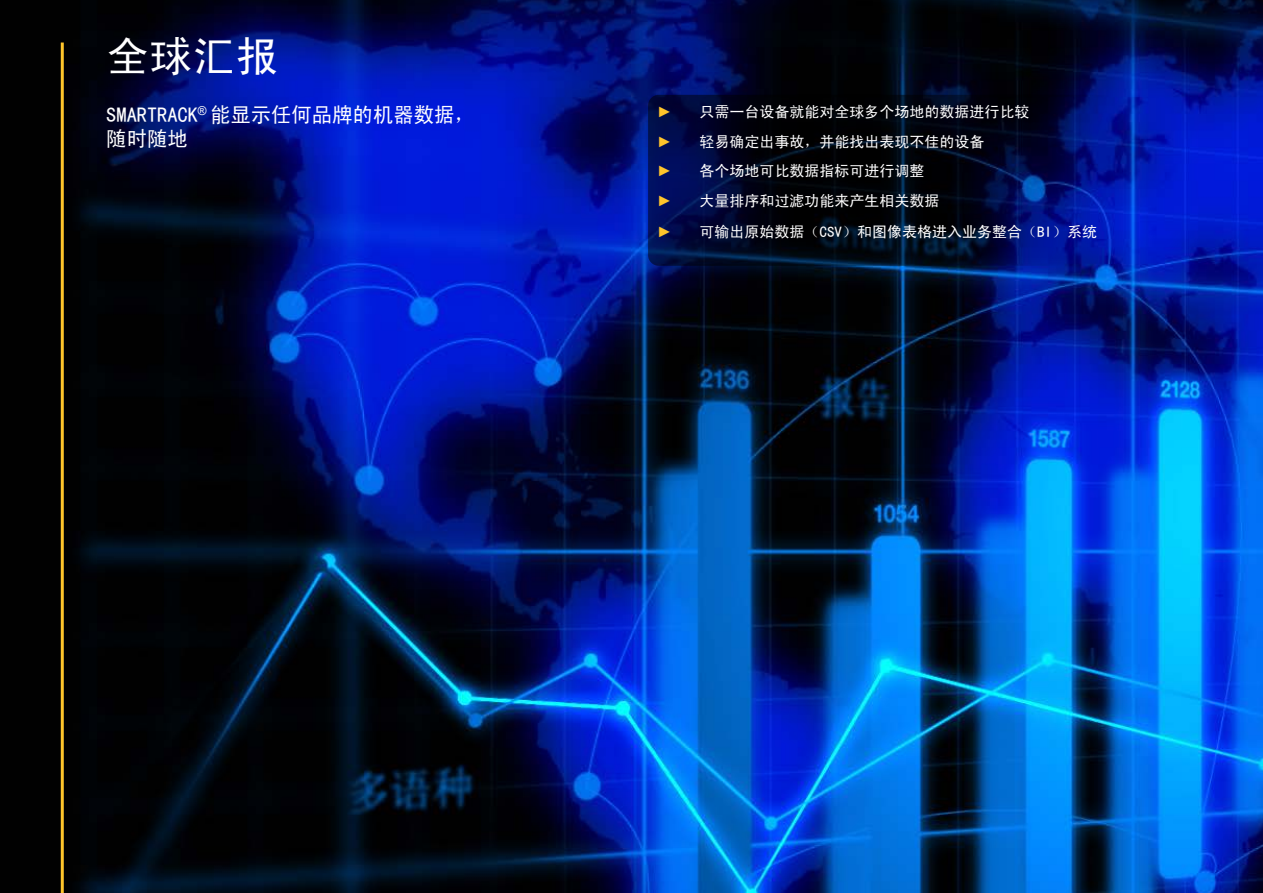
<style>
.page{position:relative;width:1263px;height:893px;background:#fff}
.page>*{position:absolute;margin:0;border:0;box-sizing:border-box;transform-origin:0 0}
.t1{font:42px "Sim Hei";color:#fff}
.t2{font:21px/24px "Sim Hei";color:#fff}
.t3{font:15px "Sim Hei";color:#fff}
.t4{font:15px "Arial";color:#ffc52b}
</style>
<div class="page">
<img style="left:0;top:0;width:1263px;height:893px">
<hr style="left:61px;top:43px;width:3px;height:850px;background:#ffc52b">
<svg style="left:648px;top:95px;width:502px;height:171px;background:#000b3b"></svg>
<h1 class="t1" style="left:106px;top:35px;width:174px">全球汇报</h1>
<h2 class="t2" style="left:106px;top:102px;width:370px">SMARTRACK<sup>®</sup> 能显示任何品牌的机器数据，随时随地</h2>
<p class="t4" style="left:657px;top:101px;width:16px">►</p>
<p class="t3" style="left:699px;top:104px;width:331px">只需一台设备就能对全球多个场地的数据进行比较</p>
<p class="t4" style="left:657px;top:131px;width:16px">►</p>
<p class="t3" style="left:699px;top:134px;width:286px">轻易确定出事故，并能找出表现不佳的设备</p>
<p class="t4" style="left:657px;top:160px;width:16px">►</p>
<p class="t3" style="left:699px;top:163px;width:226px">各个场地可比数据指标可进行调整</p>
<p class="t4" style="left:657px;top:190px;width:16px">►</p>
<p class="t3" style="left:699px;top:193px;width:241px">大量排序和过滤功能来产生相关数据</p>
<p class="t4" style="left:657px;top:221px;width:16px">►</p>
<p class="t3" style="left:699px;top:224px;width:399px">可输出原始数据（CSV）和图像表格进入业务整合（BI）系统</p>
</div>
